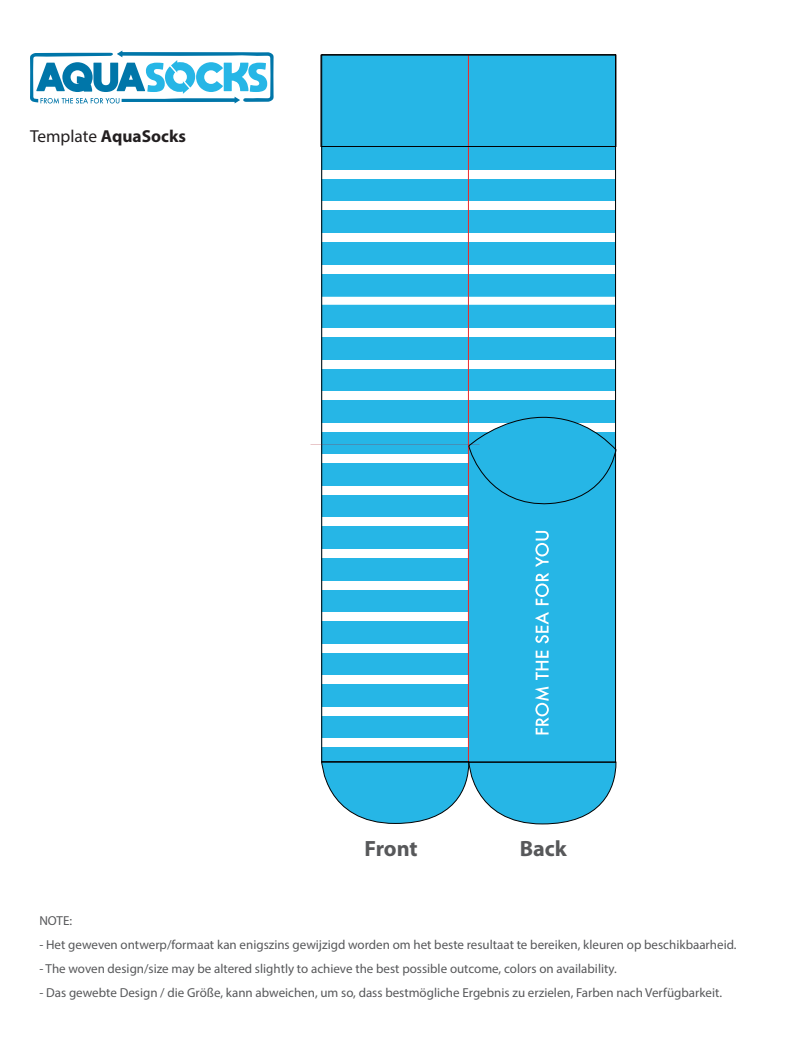
<style>
.page{position:relative;width:790px;height:1040px;background:#fff}
.page>*{position:absolute;margin:0;border:0;box-sizing:border-box;transform-origin:0 0}
.t1{font:700 22.1px "Myriad Pro";color:#57585a}
.t2{font:700 17.4px "Myriad Pro";color:#231f20}
.t3{font:13px "Myriad Pro";color:#57585a}
.s1{font-weight:400}
</style>
<div class="page">
<div style="left:321px;top:55px;width:294px;height:707px;background:#26b6e6"></div>
<svg style="left:535px;top:686px;width:14px;height:48px"></svg>
<svg style="left:535px;top:652px;width:13px;height:24px"></svg>
<svg style="left:535px;top:621px;width:13px;height:22px"></svg>
<svg style="left:535px;top:573px;width:13px;height:32px"></svg>
<svg style="left:535px;top:531px;width:13px;height:36px"></svg>
<div style="left:321px;top:265px;width:293px;height:8px;background:#fff"></div>
<div style="left:321px;top:233px;width:293px;height:9px;background:#fff"></div>
<div style="left:321px;top:202px;width:293px;height:8px;background:#fff"></div>
<div style="left:321px;top:170px;width:293px;height:9px;background:#fff"></div>
<svg style="left:323px;top:739px;width:146px;height:8px"></svg>
<svg style="left:323px;top:707px;width:226px;height:8px;fill:#fff"></svg>
<svg style="left:323px;top:676px;width:226px;height:8px;fill:#fff"></svg>
<svg style="left:323px;top:644px;width:226px;height:8px;fill:#fff"></svg>
<svg style="left:323px;top:612px;width:226px;height:9px;fill:#fff"></svg>
<svg style="left:323px;top:581px;width:226px;height:8px;fill:#fff"></svg>
<svg style="left:323px;top:549px;width:226px;height:9px;fill:#fff"></svg>
<svg style="left:323px;top:518px;width:146px;height:8px"></svg>
<div style="left:321px;top:486px;width:293px;height:8px;background:#fff"></div>
<div style="left:321px;top:455px;width:293px;height:8px;background:#fff"></div>
<div style="left:321px;top:423px;width:293px;height:8px;background:#fff"></div>
<div style="left:321px;top:391px;width:293px;height:9px;background:#fff"></div>
<div style="left:321px;top:360px;width:293px;height:8px;background:#fff"></div>
<div style="left:321px;top:328px;width:293px;height:8px;background:#fff"></div>
<svg style="left:323px;top:297px;width:290px;height:8px;background:#f8fcfd"></svg>
<hr style="left:467px;top:55px;width:1px;height:707px;background:#ee2929">
<svg style="left:321px;top:760px;width:295px;height:65px"></svg>
<svg style="left:467px;top:416px;width:149px;height:92px"></svg>
<div style="left:320px;top:55px;width:296px;height:92px;border:1px solid #000001"></div>
<svg style="left:30px;top:50px;width:243px;height:54px"></svg>
<h2 class="t2" style="left:30px;top:125px;width:157px"><span class="s1">Template</span> AquaSocks</h2>
<h1 class="t1" style="left:364px;top:834px;width:55px">Front</h1>
<h1 class="t1" style="left:519px;top:834px;width:49px">Back</h1>
<p class="t3" style="left:39px;top:913px;width:34px">NOTE:</p>
<p class="t3" style="left:39px;top:937px;width:698px">- Het geweven ontwerp/formaat kan enigszins gewijzigd worden om het beste resultaat te bereiken, kleuren op beschikbaarheid.</p>
<p class="t3" style="left:39px;top:961px;width:578px">- The woven design/size may be altered slightly to achieve the best possible outcome, colors on availability.</p>
<p class="t3" style="left:39px;top:985px;width:684px">- Das gewebte Design / die Größe, kann abweichen, um so, dass bestmögliche Ergebnis zu erzielen, Farben nach Verfügbarkeit.</p>
</div>
